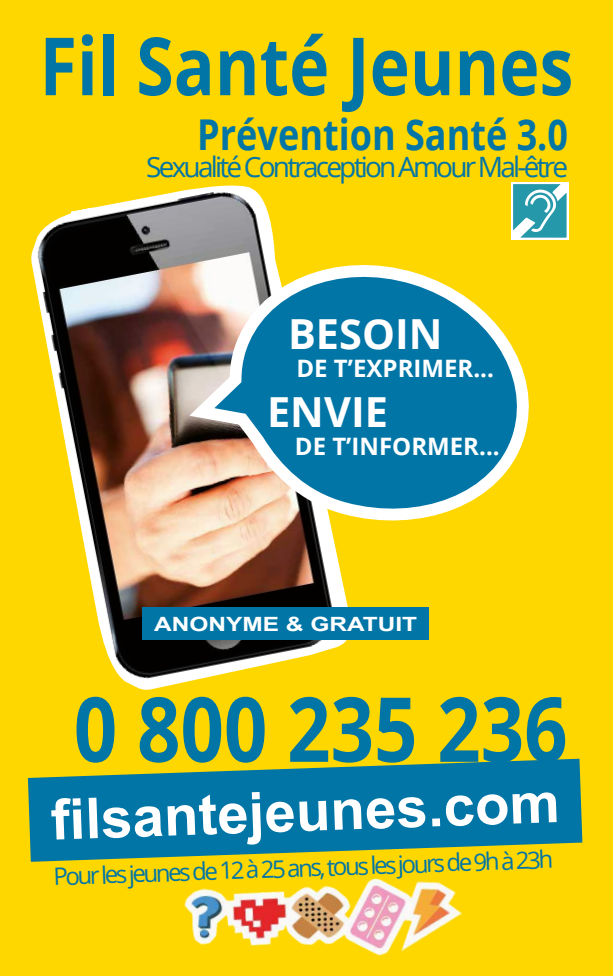
<style>
.page{position:relative;width:613px;height:976px;background:#fff}
.page>*{position:absolute;margin:0;border:0;box-sizing:border-box;transform-origin:0 0}
.t1{font:700 89.6px "Open Sans";color:#0075a6;scale:.85 1}
.t2{font:700 80.4px "Open Sans";color:#0075a6;scale:.85 1}
.t3{font:700 56.4px "Arial";color:#fff}
.t4{font:700 42.4px "Open Sans";color:#0075a6;scale:.85 1}
.t5{font:700 41.6px "Open Sans";color:#fff}
.t6{font:28px "Open Sans";letter-spacing:-.1em;color:#0075a6}
.t7{font:24px "Open Sans";color:#0075a6}
.t8{font:700 24px "Open Sans";color:#fff}
.t9{font:700 19.6px "Arial";color:#fff;scale:1.24 1}
</style>
<div class="page">
<div style="left:0;top:0;width:612px;height:975px;background:#ffd700"></div>
<svg style="left:28px;top:758px;width:554px;height:103px;background:#23828f"></svg>
<svg style="left:27px;top:604px;width:333px;height:194px"></svg>
<img style="left:29px;top:185px;width:318px;height:506px">
<div style="left:142px;top:606px;width:286px;height:33px;background:#0075a6"></div>
<svg style="left:177px;top:240px;width:352px;height:303px"></svg>
<img style="left:184px;top:878px;width:279px;height:79px">
<img style="left:511px;top:183px;width:56px;height:56px">
<h2 class="t2" style="left:40px;top:9px;width:629px">Fil Santé Jeunes</h2>
<h3 class="t4" style="left:197px;top:104px;width:437px">Prévention Santé 3.0</h3>
<p class="t6" style="left:146px;top:147px;width:423px">Sexualité Contraception Amour Mal-être</p>
<h3 class="t5" style="left:288px;top:304px;width:156px">BESOIN</h3>
<p class="t8" style="left:296px;top:351px;width:199px">DE T’EXPRIMER...</p>
<h3 class="t5" style="left:267px;top:382px;width:122px">ENVIE</h3>
<p class="t8" style="left:295px;top:429px;width:206px">DE T’INFORMER...</p>
<p class="t9" style="left:154px;top:610px;width:214px">ANONYME &amp; GRATUIT</p>
<h1 class="t1" style="left:74px;top:665px;width:582px">0 800 235 236</h1>
<h3 class="t3" style="left:49px;top:782px;width:510px;rotate:-2deg">filsantejeunes.com</h3>
<p class="t7" style="left:53px;top:859px;width:501px;rotate:-2deg">Pour les jeunes de 12 à 25 ans,tous les jours de 9h à 23h</p>
</div>
